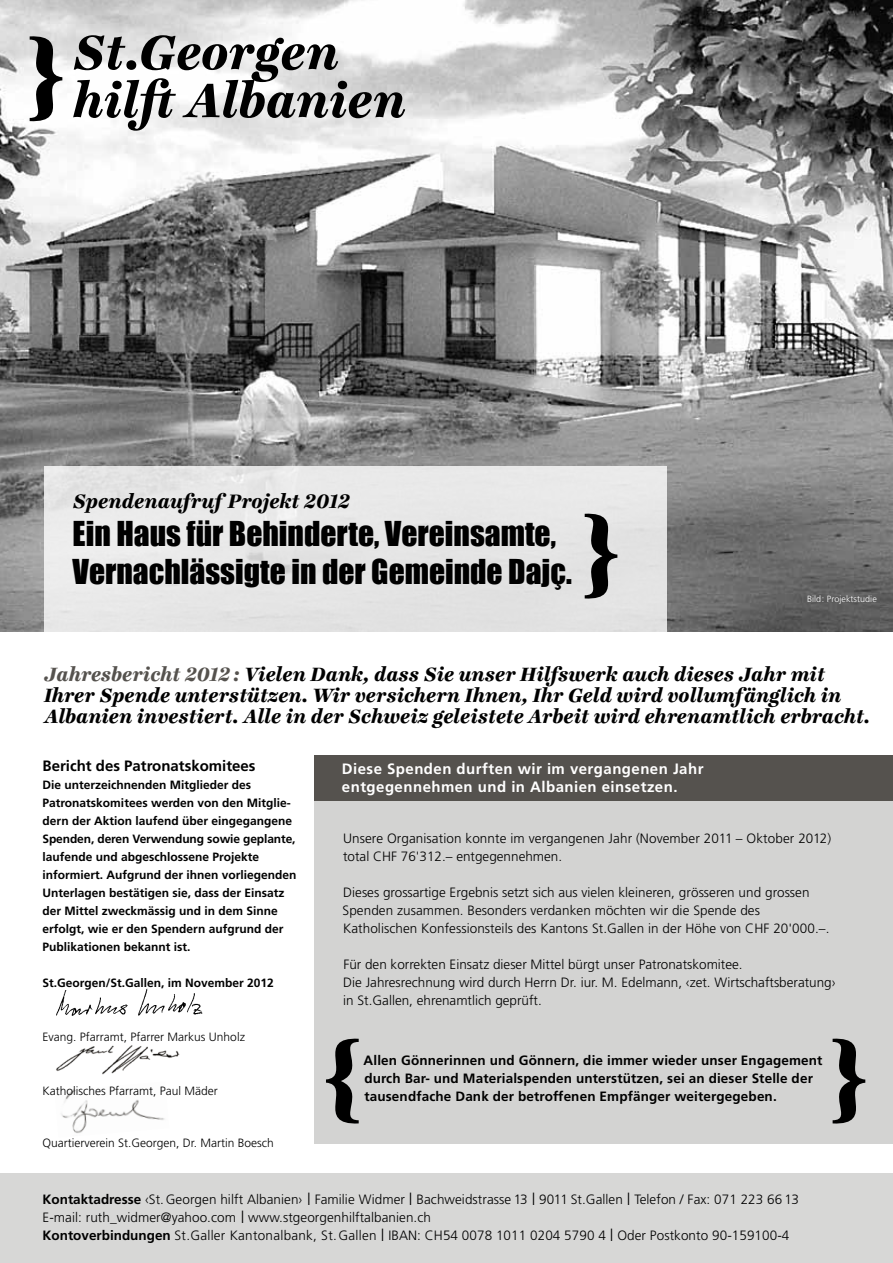
<style>
.page{position:relative;width:893px;height:1263px;background:#fff}
.page>*{position:absolute;margin:0;border:0;box-sizing:border-box;transform-origin:0 0}
.t1{font:italic 800 52.5px/48px "Ingeborg";color:#000}
.t2{font:31.5px/37.8px "Impact";color:#000}
.t3{font:italic 800 21.15px "Ingeborg";color:#000}
.t4{font:italic 800 21px/21px "Ingeborg";color:#000}
.t5{font:700 15px/18px "Frutiger";letter-spacing:.03em;color:#fff}
.t6{font:700 15px "Frutiger";color:#000}
.t7{font:300 13.5px/18px "Frutiger";letter-spacing:.005em;color:#000}
.t8{font:700 13.5px/18px "Frutiger";letter-spacing:.01em;color:#000}
.t9{font:700 12px/18px "Frutiger";color:#000}
.t10{font:300 12px "Frutiger";color:#000}
.t11{font:300 9px "Frutiger";letter-spacing:.005em;color:#fff}
.s1{color:#55524e}
.s2{font-weight:700}
.s3{font-size:16.5px}
</style>
<div class="page">
<div style="left:0;top:1173px;width:893px;height:90px;background:#d7d7d6"></div>
<div style="left:315px;top:794px;width:578px;height:350px;background:#d3d3d2"></div>
<div style="left:315px;top:755px;width:578px;height:46px;background:#55524e"></div>
<img style="left:61px;top:1089px;width:104px;height:44px">
<img style="left:56px;top:1045px;width:124px;height:30px">
<img style="left:56px;top:988px;width:147px;height:28px">
<svg style="left:314px;top:1036px;width:45px;height:89px"></svg>
<svg style="left:832px;top:1038px;width:34px;height:86px"></svg>
<img style="left:0;top:0;width:893px;height:631px">
<div style="left:44px;top:466px;width:622px;height:165px;background:#e6e6e6"></div>
<svg style="left:578px;top:513px;width:40px;height:86px"></svg>
<svg style="left:22px;top:34px;width:53px;height:89px"></svg>
<h1 class="t1" style="left:73px;top:29px;width:335px">St.Georgen hilft Albanien</h1>
<h3 class="t3" style="left:73px;top:489px;width:279px">Spendenaufruf Projekt 2012</h3>
<h2 class="t2" style="left:73px;top:514px;width:501px">Ein Haus für Behinderte, Vereinsamte,<br>Vernachlässigte in der Gemeinde Dajç.</h2>
<p class="t11" style="left:807px;top:593px;width:71px">Bild: Projektstudie</p>
<p class="t4" style="left:44px;top:663px;width:828px"><span class="s1">Jahresbericht 2012 :</span> Vielen Dank, dass Sie unser Hilfswerk auch dieses Jahr mit<br>Ihrer Spende unterstützen. Wir versichern Ihnen, Ihr Geld wird vollumfänglich in<br>Albanien investiert. Alle in der Schweiz geleistete Arbeit wird ehrenamtlich erbracht.</p>
<p class="t6" style="left:43px;top:757px;width:215px">Bericht des Patronatskomitees</p>
<p class="t9" style="left:43px;top:775px;width:256px">Die unterzeichnenden Mitglieder des Patronatskomitees werden von den Mitglie&shy;dern der Aktion laufend über eingegangene Spenden, deren Verwendung sowie geplante, laufende und abgeschlossene Projekte informiert. Aufgrund der ihnen vorliegenden Unterlagen bestätigen sie, dass der Einsatz der Mittel zweckmässig und in dem Sinne erfolgt, wie er den Spendern aufgrund der Publikationen bekannt ist.</p>
<p class="t9" style="left:43px;top:973px;width:233px">St.Georgen/St.Gallen, im November 2012</p>
<p class="t10" style="left:43px;top:1030px;width:204px">Evang. Pfarramt, Pfarrer Markus Unholz</p>
<p class="t10" style="left:43px;top:1084px;width:177px">Katholisches Pfarramt, Paul Mäder</p>
<p class="t10" style="left:43px;top:1136px;width:233px">Quartierverein St.Georgen, Dr. Martin Boesch</p>
<p class="t5" style="left:342px;top:760px;width:363px">Diese Spenden durften wir im vergangenen Jahr entgegennehmen und in Albanien einsetzen.</p>
<p class="t7" style="left:343px;top:829px;width:490px">Unsere Organisation konnte im vergangenen Jahr (November 2011 – Oktober 2012) total CHF 76'312.– entgegennehmen.</p>
<p class="t7" style="left:343px;top:883px;width:488px">Dieses grossartige Ergebnis setzt sich aus vielen kleineren, grösseren und grossen<br>Spenden zusammen. Besonders verdanken möchten wir die Spende des<br>Katholischen Konfessionsteils des Kantons St.Gallen in der Höhe von CHF 20'000.–.</p>
<p class="t7" style="left:343px;top:955px;width:494px">Für den korrekten Einsatz dieser Mittel bürgt unser Patronatskomitee.<br>Die Jahresrechnung wird durch Herrn Dr. iur. M. Edelmann, ‹zet. Wirtschaftsberatung› in St.Gallen, ehrenamtlich geprüft.</p>
<p class="t8" style="left:364px;top:1051px;width:460px">Allen Gönnerinnen und Gönnern, die immer wieder unser Engagement durch Bar- und Materialspenden unterstützen, sei an dieser Stelle der tausendfache Dank der betroffenen Empfänger weitergegeben.</p>
<p class="t7" style="left:43px;top:1190px;width:758px"><span class="s2">Kontaktadresse</span> ‹St.Georgen hilft Albanien› <span class="s3">l</span> Familie Widmer <span class="s3">l</span> Bachweidstrasse 13 <span class="s3">l</span> 9011 St.Gallen <span class="s3">l</span> Telefon / Fax: 071 223 66 13<br>E-mail: ruth_widmer@yahoo.com <span class="s3">l</span> www.stgeorgenhilftalbanien.ch<br><span class="s2">Kontoverbindungen</span> St.Galler Kantonalbank, St.Gallen <span class="s3">l</span> IBAN: CH54 0078 1011 0204 5790 4 <span class="s3">l</span> Oder Postkonto 90-159100-4</p>
</div>
